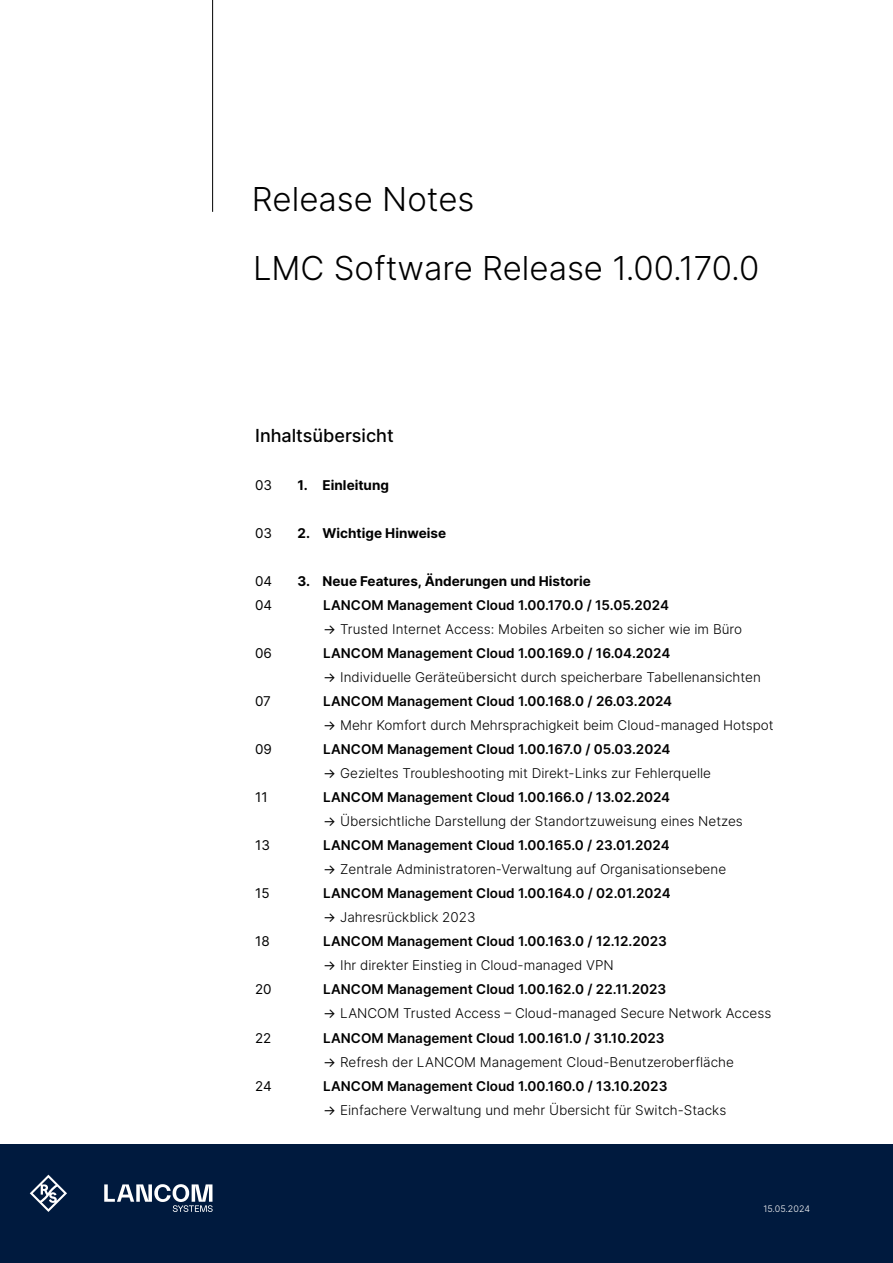
<style>
.page{position:relative;width:893px;height:1263px;background:#fff}
.page>*{position:absolute;margin:0;border:0;box-sizing:border-box;transform-origin:0 0}
.t1{font:300 33px "Inter";color:#000}
.t2{font:500 18px "Inter";color:#000}
.t3{font:300 13.5px "Inter";color:#000}
.t4{font:600 13.5px "Inter";color:#000}
.t5{font:700 13.5px "Inter";color:#000}
.t6{font:13.5px "Inter";color:#000}
.t7{font:300 9px "Inter";letter-spacing:.005em;color:#fff}
.s1{font-weight:400}
</style>
<div class="page">
<div style="left:0;top:1144px;width:893px;height:119px;background:#001a3e"></div>
<hr style="left:212px;top:0;width:1px;height:212px;background:#000">
<svg style="left:30px;top:1175px;width:37px;height:37px"></svg>
<svg style="left:104px;top:1184px;width:109px;height:28px"></svg>
<h1 class="t1" style="left:252px;top:175px;width:224px">Release Notes</h1>
<h1 class="t1" style="left:253px;top:244px;width:508px">LMC Software Release 1.00.170.0</h1>
<h2 class="t2" style="left:255px;top:423px;width:140px">Inhaltsübersicht</h2>
<p class="t6" style="left:255px;top:476px;width:19px">03</p>
<p class="t5" style="left:298px;top:475px;width:93px">1. Einleitung</p>
<p class="t6" style="left:255px;top:524px;width:19px">03</p>
<p class="t5" style="left:298px;top:523px;width:150px">2. Wichtige Hinweise</p>
<p class="t6" style="left:255px;top:572px;width:19px">04</p>
<p class="t5" style="left:298px;top:571px;width:295px">3. Neue Features, Änderungen und Historie</p>
<p class="t6" style="left:255px;top:596px;width:19px">04</p>
<p class="t4" style="left:323px;top:595px;width:347px">LANCOM Management Cloud 1.00.170.0 / 15.05.2024</p>
<p class="t3" style="left:323px;top:620px;width:420px"><span class="s1">→</span> Trusted Internet Access: Mobiles Arbeiten so sicher wie im Büro</p>
<p class="t6" style="left:255px;top:644px;width:18px">06</p>
<p class="t4" style="left:323px;top:643px;width:349px">LANCOM Management Cloud 1.00.169.0 / 16.04.2024</p>
<p class="t3" style="left:323px;top:668px;width:439px"><span class="s1">→</span> Individuelle Geräteübersicht durch speicherbare Tabellenansichten</p>
<p class="t6" style="left:255px;top:692px;width:17px">07</p>
<p class="t4" style="left:323px;top:691px;width:351px">LANCOM Management Cloud 1.00.168.0 / 26.03.2024</p>
<p class="t3" style="left:323px;top:716px;width:452px"><span class="s1">→</span> Mehr Komfort durch Mehrsprachigkeit beim Cloud-managed Hotspot</p>
<p class="t6" style="left:255px;top:740px;width:18px">09</p>
<p class="t4" style="left:323px;top:739px;width:349px">LANCOM Management Cloud 1.00.167.0 / 05.03.2024</p>
<p class="t3" style="left:323px;top:764px;width:389px"><span class="s1">→</span> Gezieltes Troubleshooting mit Direkt-Links zur Fehlerquelle</p>
<p class="t6" style="left:255px;top:788px;width:14px">11</p>
<p class="t4" style="left:323px;top:787px;width:349px">LANCOM Management Cloud 1.00.166.0 / 13.02.2024</p>
<p class="t3" style="left:323px;top:812px;width:421px"><span class="s1">→</span> Übersichtliche Darstellung der Standortzuweisung eines Netzes</p>
<p class="t6" style="left:255px;top:836px;width:16px">13</p>
<p class="t4" style="left:323px;top:835px;width:348px">LANCOM Management Cloud 1.00.165.0 / 23.01.2024</p>
<p class="t3" style="left:323px;top:860px;width:404px"><span class="s1">→</span> Zentrale Administratoren-Verwaltung auf Organisationsebene</p>
<p class="t6" style="left:255px;top:884px;width:16px">15</p>
<p class="t4" style="left:323px;top:883px;width:349px">LANCOM Management Cloud 1.00.164.0 / 02.01.2024</p>
<p class="t3" style="left:323px;top:908px;width:154px"><span class="s1">→</span> Jahresrückblick 2023</p>
<p class="t6" style="left:255px;top:932px;width:16px">18</p>
<p class="t4" style="left:323px;top:931px;width:345px">LANCOM Management Cloud 1.00.163.0 / 12.12.2023</p>
<p class="t3" style="left:323px;top:956px;width:292px"><span class="s1">→</span> Ihr direkter Einstieg in Cloud-managed VPN</p>
<p class="t6" style="left:255px;top:980px;width:18px">20</p>
<p class="t4" style="left:323px;top:979px;width:345px">LANCOM Management Cloud 1.00.162.0 / 22.11.2023</p>
<p class="t3" style="left:323px;top:1004px;width:450px"><span class="s1">→</span> LANCOM Trusted Access – Cloud-managed Secure Network Access</p>
<p class="t6" style="left:255px;top:1028px;width:18px">22</p>
<p class="t4" style="left:323px;top:1027px;width:343px">LANCOM Management Cloud 1.00.161.0 / 31.10.2023</p>
<p class="t3" style="left:323px;top:1052px;width:412px"><span class="s1">→</span> Refresh der LANCOM Management Cloud-Benutzeroberfläche</p>
<p class="t6" style="left:255px;top:1076px;width:18px">24</p>
<p class="t4" style="left:323px;top:1075px;width:346px">LANCOM Management Cloud 1.00.160.0 / 13.10.2023</p>
<p class="t3" style="left:323px;top:1100px;width:405px"><span class="s1">→</span> Einfachere Verwaltung und mehr Übersicht für Switch-Stacks</p>
<p class="t7" style="left:763px;top:1202px;width:48px">15.05.2024</p>
</div>
